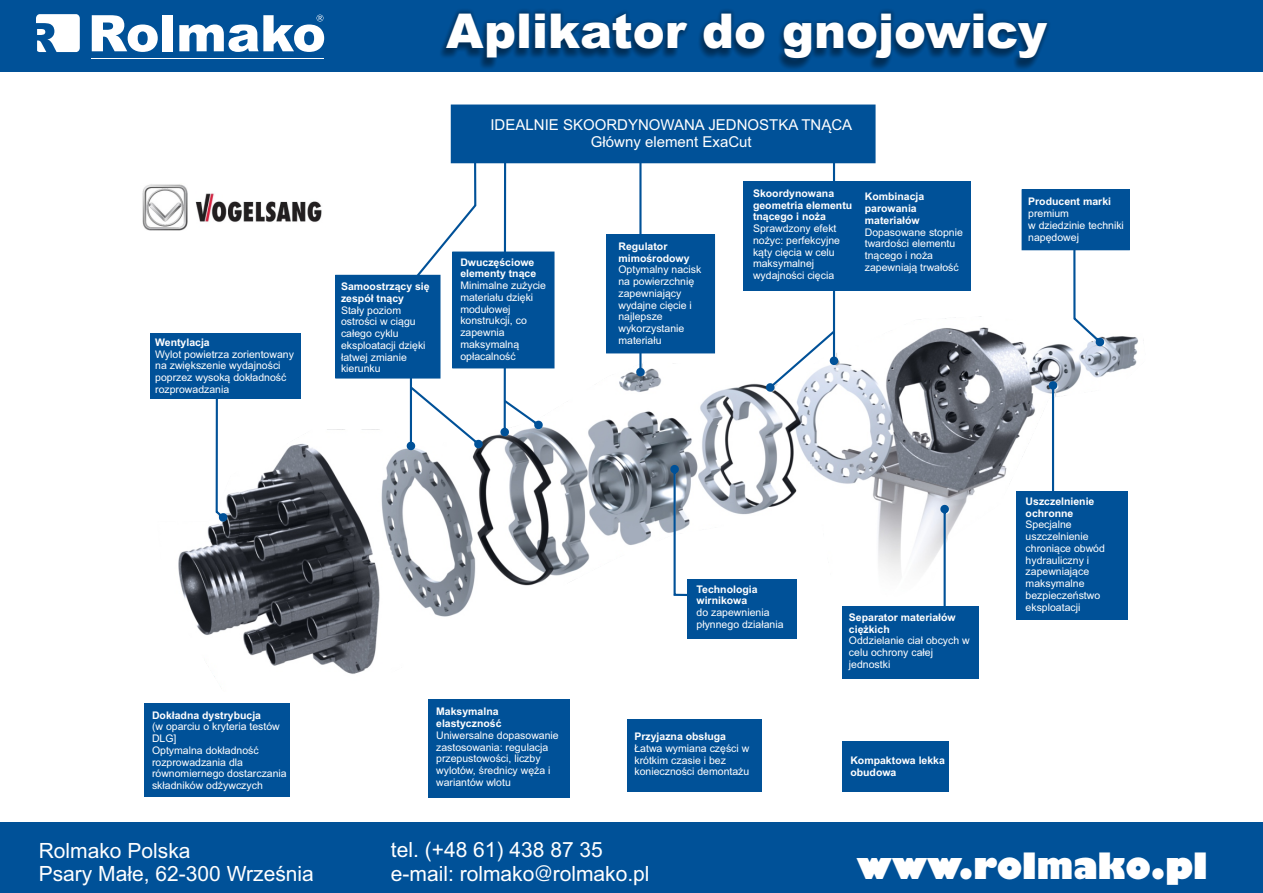
<style>
.page{position:relative;width:1263px;height:893px;background:#fff}
.page>*{position:absolute;margin:0;border:0;box-sizing:border-box;transform-origin:0 0}
.t1{font:900 48px "Arial";color:#fff}
.t2{font:800 36px "Humanist 521 L2";color:#fff}
.t3{font:21px/23.4px "Arial";color:#fff}
.t4{font:15px/16.8px "Arial";color:#fff;text-align:center}
.t5{font:10.5px/11.7px "Arial";color:#fff}
.t6{font:700 10.5px/11.7px "Arial";color:#fff}
.s1{font-family:"Avant Garde"}
</style>
<div class="page">
<div style="left:0;top:0;width:1263px;height:72px;background:#005198"></div>
<svg style="left:92px;top:15px;width:66px;height:37px"></svg>
<div style="left:163px;top:15px;width:10px;height:36px;background:#fff"></div>
<svg style="left:179px;top:15px;width:145px;height:37px"></svg>
<svg style="left:36px;top:14px;width:44px;height:38px"></svg>
<hr style="left:92px;top:58px;width:232px;height:1px;background:#fff">
<svg style="left:441px;top:10px;width:608px;height:59px"></svg>
<div style="left:0;top:822px;width:1263px;height:71px;background:#005198"></div>
<img style="left:158px;top:317px;width:980px;height:362px">
<div style="left:451px;top:105px;width:424px;height:58px;background:#005198"></div>
<div style="left:150px;top:333px;width:150px;height:65px;background:#005198"></div>
<div style="left:336px;top:275px;width:104px;height:103px;background:#005198"></div>
<div style="left:453px;top:252px;width:101px;height:116px;background:#005198"></div>
<div style="left:606px;top:235px;width:108px;height:118px;background:#005198"></div>
<div style="left:606px;top:235px;width:109px;height:118px;border:1px solid #005198"></div>
<div style="left:744px;top:182px;width:227px;height:109px;background:#005198"></div>
<div style="left:1022px;top:190px;width:107px;height:60px;background:#005198"></div>
<div style="left:1017px;top:491px;width:111px;height:129px;background:#005198"></div>
<div style="left:687px;top:579px;width:110px;height:60px;background:#005198"></div>
<div style="left:842px;top:606px;width:136px;height:72px;background:#005198"></div>
<div style="left:842px;top:741px;width:107px;height:51px;background:#005198"></div>
<div style="left:627px;top:720px;width:135px;height:72px;background:#005198"></div>
<div style="left:428px;top:699px;width:142px;height:98px;background:#005198"></div>
<div style="left:144px;top:703px;width:146px;height:94px;background:#005198"></div>
<svg style="left:216px;top:398px;width:11px;height:124px"></svg>
<svg style="left:407px;top:158px;width:76px;height:292px"></svg>
<svg style="left:500px;top:163px;width:43px;height:273px"></svg>
<svg style="left:636px;top:163px;width:9px;height:213px"></svg>
<svg style="left:766px;top:163px;width:72px;height:229px"></svg>
<svg style="left:1073px;top:250px;width:31px;height:96px"></svg>
<svg style="left:1049px;top:381px;width:8px;height:110px"></svg>
<svg style="left:940px;top:505px;width:9px;height:101px"></svg>
<svg style="left:670px;top:465px;width:20px;height:131px"></svg>
<img style="left:142px;top:184px;width:180px;height:47px">
<h1 class="t1" style="left:446px;top:14px;width:603px">Aplikator do gnojowicy</h1>
<p class="t6" style="left:155px;top:337px;width:56px">Wentylacja</p>
<p class="t5" style="left:155px;top:349px;width:140px">Wylot powietrza zorientowany na zwiększenie wydajności poprzez wysoką dokładność rozprowadzania</p>
<p class="t6" style="left:341px;top:282px;width:90px">Samoostrzący się zespół tnący</p>
<p class="t5" style="left:341px;top:305px;width:86px">Stały poziom ostrości w ciągu całego cyklu eksploatacji dzięki łatwej zmianie kierunku</p>
<h3 class="t4" style="left:490px;top:117px;width:363px">IDEALNIE SKOORDYNOWANA JEDNOSTKA TNĄCA<br>Główny element ExaCut</h3>
<p class="t6" style="left:460px;top:257px;width:77px">Dwuczęściowe elementy tnące</p>
<p class="t5" style="left:460px;top:281px;width:87px">Minimalne zużycie materiału dzięki modułowej konstrukcji, co zapewnia maksymalną opłacalność</p>
<p class="t6" style="left:618px;top:241px;width:73px">Regulator mimośrodowy</p>
<p class="t5" style="left:618px;top:265px;width:84px">Optymalny nacisk na powierzchnię zapewniający wydajne cięcie i najlepsze wykorzystanie materiału</p>
<p class="t6" style="left:753px;top:188px;width:101px">Skoordynowana geometria elementu tnącego i noża</p>
<p class="t5" style="left:753px;top:224px;width:88px">Sprawdzony efekt nożyc: perfekcyjne kąty cięcia w celu maksymalnej wydajności cięcia</p>
<p class="t5" style="left:865px;top:227px;width:100px">Dopasowane stopnie twardości elementu tnącego i noża zapewniają trwałość</p>
<p class="t6" style="left:865px;top:192px;width:61px">Kombinacja parowania materiałów</p>
<p class="t6" style="left:152px;top:710px;width:111px">Dokładna dystrybucja</p>
<p class="t5" style="left:152px;top:745px;width:136px">Optymalna dokładność rozprowadzania dla równomiernego dostarczania składników odżywczych</p>
<p class="t5" style="left:152px;top:722px;width:129px">(w oparciu o kryteria testów<br>DLG]</p>
<p class="t6" style="left:436px;top:707px;width:67px">Maksymalna elastyczność</p>
<p class="t5" style="left:436px;top:730px;width:124px">Uniwersalne dopasowanie zastosowania: regulacja przepustowości, liczby wylotów, średnicy węża i wariantów wlotu</p>
<p class="t6" style="left:696px;top:584px;width:63px">Technologia wirnikowa</p>
<p class="t5" style="left:696px;top:607px;width:88px">do zapewnienia płynnego działania</p>
<p class="t6" style="left:849px;top:612px;width:108px">Separator materiałów ciężkich</p>
<p class="t5" style="left:849px;top:636px;width:122px">Oddzielanie ciał obcych w celu ochrony całej jednostki</p>
<p class="t6" style="left:634px;top:732px;width:93px">Przyjazna obsługa</p>
<p class="t5" style="left:634px;top:743px;width:116px">Łatwa wymiana części w krótkim czasie i bez konieczności demontażu</p>
<p class="t6" style="left:850px;top:755px;width:96px">Kompaktowa lekka obudowa</p>
<p class="t6" style="left:1028px;top:197px;width:84px">Producent marki</p>
<p class="t5" style="left:1028px;top:209px;width:42px">premium</p>
<p class="t5" style="left:1028px;top:220px;width:97px">w dziedzinie techniki napędowej</p>
<p class="t6" style="left:1025px;top:496px;width:70px">Uszczelnienie ochronne</p>
<p class="t5" style="left:1025px;top:520px;width:81px">Specjalne uszczelnienie chroniące obwód hydrauliczny i zapewniające maksymalne bezpieczeństwo eksploatacji</p>
<h3 class="t3" style="left:39px;top:841px;width:277px">Rolmako Polska<br>Psary Małe, 62-300 Września</h3>
<h3 class="t3" style="left:391px;top:839px;width:260px;line-height:24.5px">tel. (+48 61) 438 87 35 e-mail: rolmako<span class="s1">@</span>rolmako.pl</h3>
<h2 class="t2" style="left:857px;top:851px;width:352px">www.rolmako.pl</h2>
</div>
